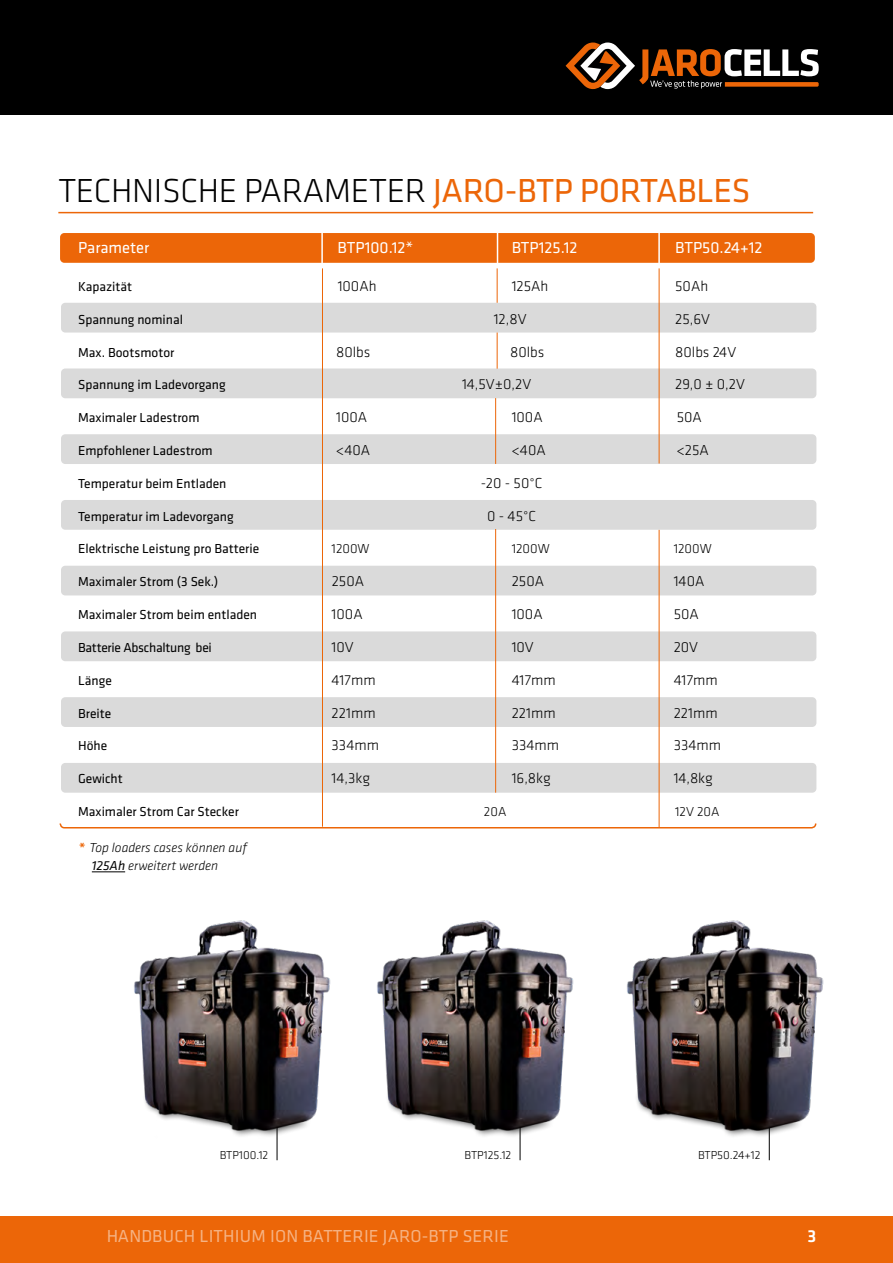
<style>
.page{position:relative;width:893px;height:1263px;background:#fff}
.page>*{position:absolute;margin:0;border:0;box-sizing:border-box;transform-origin:0 0}
.t1{font:300 34.5px "Klavika";letter-spacing:-.01em;color:#000}
.t2{font:18px "Klavika";letter-spacing:.01em;color:#fff}
.t3{font:500 18px "Klavika";color:#fff}
.t4{font:16.5px "Klavika";color:#fff}
.t5{font:300 15px "Klavika";color:#000}
.t6{font:13.5px "Klavika";color:#000}
.t7{font:italic 300 13.5px/18px "Klavika";color:#000}
.t8{font:300 13.5px "Klavika";color:#000}
.t9{font:13.5px "Klavika";letter-spacing:-.02em;color:#000}
.t10{font:300 12px "Klavika";color:#000}
.s1{font-weight:400;color:#ec6608}
.s2{font-weight:700;font-style:normal;color:#ec6608}
.s3{font-weight:400}
</style>
<div class="page">
<div style="left:61px;top:303px;width:755px;height:30px;background:#dadada;border-radius:4px"></div>
<div style="left:61px;top:368px;width:755px;height:30px;background:#dadada;border-radius:4px"></div>
<div style="left:61px;top:434px;width:755px;height:30px;background:#dadada;border-radius:4px"></div>
<div style="left:61px;top:500px;width:755px;height:30px;background:#dadada;border-radius:4px"></div>
<div style="left:61px;top:566px;width:755px;height:29px;background:#dadada;border-radius:4px"></div>
<div style="left:61px;top:631px;width:755px;height:30px;background:#dadada;border-radius:4px"></div>
<div style="left:61px;top:697px;width:755px;height:30px;background:#dadada;border-radius:4px"></div>
<div style="left:61px;top:763px;width:755px;height:30px;background:#dadada;border-radius:4px"></div>
<svg style="left:59px;top:822px;width:758px;height:7px"></svg>
<div style="left:0;top:0;width:893px;height:115px;background:#000"></div>
<div style="left:0;top:1216px;width:893px;height:47px;background:#ec6608"></div>
<svg style="left:566px;top:43px;width:253px;height:46px"></svg>
<div style="left:60px;top:233px;width:755px;height:30px;background:#ec6608;border-radius:4px"></div>
<hr style="left:58px;top:212px;width:755px;height:1px;background:#ec6608">
<hr style="left:92px;top:871px;width:33px;height:1px;background:#000">
<hr style="left:277px;top:1107px;width:1px;height:53px;background:#000">
<hr style="left:520px;top:1107px;width:1px;height:53px;background:#000">
<hr style="left:769px;top:1107px;width:1px;height:53px;background:#000">
<div style="left:142px;top:1088px;width:171px;height:50px;background:#000;opacity:.75"></div>
<div style="left:385px;top:1088px;width:171px;height:50px;background:#000;opacity:.75"></div>
<div style="left:635px;top:1088px;width:170px;height:50px;background:#000;opacity:.75"></div>
<img style="left:134px;top:920px;width:197px;height:213px">
<img style="left:377px;top:920px;width:197px;height:213px">
<img style="left:627px;top:920px;width:196px;height:213px">
<hr style="left:497px;top:229px;width:1px;height:37px;background:#fff">
<hr style="left:658px;top:229px;width:2px;height:37px;background:#fff">
<hr style="left:322px;top:268px;width:1px;height:559px;background:#ec6608">
<hr style="left:321px;top:229px;width:2px;height:37px;background:#fff">
<hr style="left:495px;top:398px;width:1px;height:66px;background:#ec6608">
<hr style="left:495px;top:529px;width:1px;height:264px;background:#ec6608">
<hr style="left:497px;top:268px;width:1px;height:35px;background:#ec6608">
<hr style="left:497px;top:333px;width:1px;height:36px;background:#ec6608">
<hr style="left:659px;top:268px;width:1px;height:195px;background:#ec6608">
<hr style="left:659px;top:530px;width:1px;height:297px;background:#ec6608">
<h1 class="t1" style="left:58px;top:172px;width:693px">TECHNISCHE PARAMETER <span class="s1">JARO-BTP PORTABLES</span></h1>
<p class="t4" style="left:78px;top:239px;width:73px">Parameter</p>
<p class="t4" style="left:338px;top:239px;width:77px">BTP100.12*</p>
<p class="t4" style="left:512px;top:239px;width:67px">BTP125.12</p>
<p class="t4" style="left:675px;top:239px;width:89px">BTP50.24+12</p>
<p class="t6" style="left:78px;top:279px;width:56px">Kapazität</p>
<p class="t5" style="left:338px;top:278px;width:40px">100Ah</p>
<p class="t5" style="left:512px;top:278px;width:38px">125Ah</p>
<p class="t5" style="left:675px;top:278px;width:34px">50Ah</p>
<p class="t6" style="left:78px;top:312px;width:106px">Spannung nominal</p>
<p class="t5" style="left:494px;top:311px;width:34px">12,8V</p>
<p class="t5" style="left:675px;top:311px;width:36px">25,6V</p>
<p class="t6" style="left:78px;top:345px;width:98px">Max. Bootsmotor</p>
<p class="t5" style="left:336px;top:343px;width:36px">80lbs</p>
<p class="t5" style="left:510px;top:343px;width:36px">80lbs</p>
<p class="t5" style="left:675px;top:343px;width:63px">80lbs 24V</p>
<p class="t6" style="left:78px;top:378px;width:149px">Spannung im Ladevorgang</p>
<p class="t5" style="left:462px;top:376px;width:71px">14,5V±0,2V</p>
<p class="t5" style="left:675px;top:376px;width:71px">29,0 ± 0,2V</p>
<p class="t6" style="left:78px;top:410px;width:123px">Maximaler Ladestrom</p>
<p class="t5" style="left:336px;top:409px;width:33px">100A</p>
<p class="t5" style="left:512px;top:409px;width:33px">100A</p>
<p class="t5" style="left:677px;top:409px;width:27px">50A</p>
<p class="t6" style="left:78px;top:443px;width:136px">Empfohlener Ladestrom</p>
<p class="t5" style="left:336px;top:442px;width:36px">&lt;40A</p>
<p class="t5" style="left:512px;top:442px;width:36px">&lt;40A</p>
<p class="t5" style="left:677px;top:442px;width:34px">&lt;25A</p>
<p class="t6" style="left:78px;top:476px;width:150px">Temperatur beim Entladen</p>
<p class="t5" style="left:481px;top:475px;width:63px">-20 - 50°C</p>
<p class="t6" style="left:78px;top:509px;width:157px">Temperatur im Ladevorgang</p>
<p class="t5" style="left:487px;top:507px;width:50px">0 - 45°C</p>
<p class="t6" style="left:78px;top:542px;width:183px">Elektrische Leistung pro Batterie</p>
<p class="t8" style="left:332px;top:542px;width:40px">1200W</p>
<p class="t8" style="left:512px;top:542px;width:40px">1200W</p>
<p class="t8" style="left:674px;top:542px;width:40px">1200W</p>
<p class="t6" style="left:78px;top:574px;width:142px">Maximaler Strom (3 Sek.)</p>
<p class="t5" style="left:332px;top:573px;width:34px">250A</p>
<p class="t5" style="left:512px;top:573px;width:34px">250A</p>
<p class="t5" style="left:674px;top:573px;width:32px">140A</p>
<p class="t6" style="left:78px;top:607px;width:181px">Maximaler Strom beim entladen</p>
<p class="t5" style="left:332px;top:606px;width:33px">100A</p>
<p class="t5" style="left:512px;top:606px;width:33px">100A</p>
<p class="t5" style="left:674px;top:606px;width:27px">50A</p>
<p class="t9" style="left:78px;top:640px;width:135px">Batterie Abschaltung bei</p>
<p class="t5" style="left:332px;top:639px;width:24px">10V</p>
<p class="t5" style="left:512px;top:639px;width:24px">10V</p>
<p class="t5" style="left:674px;top:639px;width:26px">20V</p>
<p class="t6" style="left:78px;top:673px;width:35px">Länge</p>
<p class="t5" style="left:332px;top:671px;width:45px">417mm</p>
<p class="t5" style="left:512px;top:671px;width:45px">417mm</p>
<p class="t5" style="left:674px;top:671px;width:45px">417mm</p>
<p class="t6" style="left:78px;top:706px;width:35px">Breite</p>
<p class="t5" style="left:332px;top:704px;width:45px">221mm</p>
<p class="t5" style="left:512px;top:704px;width:45px">221mm</p>
<p class="t5" style="left:674px;top:704px;width:45px">221mm</p>
<p class="t6" style="left:78px;top:738px;width:31px">Höhe</p>
<p class="t5" style="left:332px;top:737px;width:49px">334mm</p>
<p class="t5" style="left:512px;top:737px;width:49px">334mm</p>
<p class="t5" style="left:674px;top:737px;width:49px">334mm</p>
<p class="t6" style="left:78px;top:771px;width:46px">Gewicht</p>
<p class="t5" style="left:332px;top:770px;width:40px">14,3kg</p>
<p class="t5" style="left:512px;top:770px;width:41px">16,8kg</p>
<p class="t5" style="left:674px;top:770px;width:41px">14,8kg</p>
<p class="t6" style="left:78px;top:804px;width:162px">Maximaler Strom Car Stecker</p>
<p class="t8" style="left:484px;top:804px;width:24px">20A</p>
<p class="t8" style="left:675px;top:804px;width:46px">12V 20A</p>
<p class="t7" style="left:92px;top:839px;width:157px;text-indent:-13px"><span class="s2">*</span> Top loaders cases können auf<br><span class="s3">125Ah</span> erweitert werden</p>
<p class="t10" style="left:220px;top:1148px;width:50px">BTP100.12</p>
<p class="t10" style="left:464px;top:1148px;width:48px">BTP125.12</p>
<p class="t10" style="left:698px;top:1148px;width:64px">BTP50.24+12</p>
<h2 class="t2" style="left:106px;top:1227px;width:404px">HANDBUCH LITHIUM ION BATTERIE JARO-BTP SERIE</h2>
<h2 class="t3" style="left:807px;top:1227px;width:10px">3</h2>
</div>
